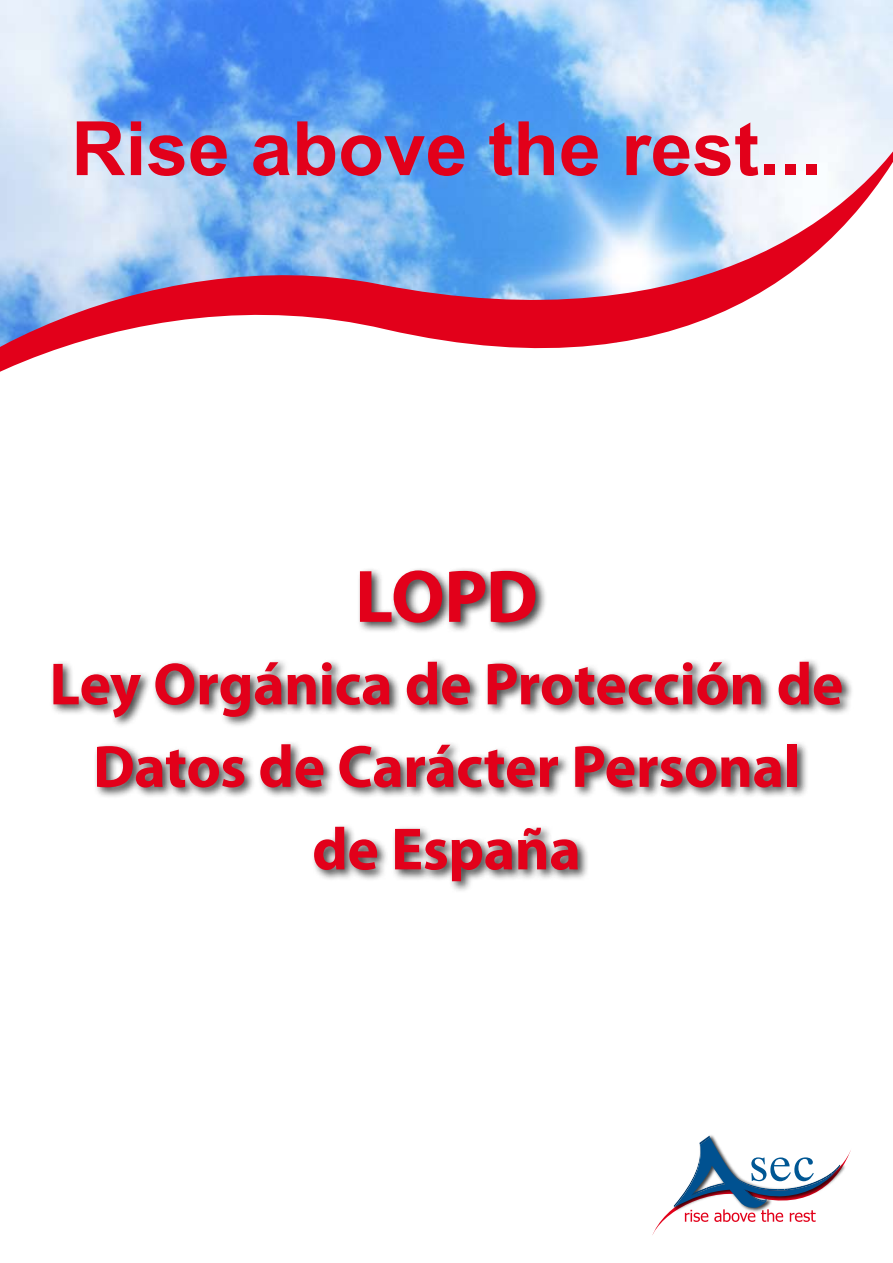
<style>
.page{position:relative;width:893px;height:1263px;background:#fff}
.page>*{position:absolute;margin:0;border:0;box-sizing:border-box;transform-origin:0 0}
.t1{font:700 75px "Arial";color:#e2001a}
.t2{font:700 75px "Myriad Pro";color:#e2001a}
.t3{font:700 60px/82.5px "Myriad Pro";letter-spacing:-.01em;color:#e2001a;text-align:center}
</style>
<div class="page">
<svg style="left:652px;top:1136px;width:199px;height:99px"></svg>
<div style="left:49px;top:567px;width:805px;height:327px;background:#000;opacity:.75"></div>
<img style="left:0;top:0;width:893px;height:85px">
<svg style="left:0;top:85px;width:893px;height:287px"></svg>
<p class="t1" style="left:71px;top:99px;width:752px">Rise above the rest...</p>
<p class="t2" style="left:355px;top:548px;width:184px">LOPD</p>
<p class="t3" style="left:49px;top:641px;width:795px">Ley Orgánica de Protección de<br>Datos de Carácter Personal<br>de España</p>
</div>
